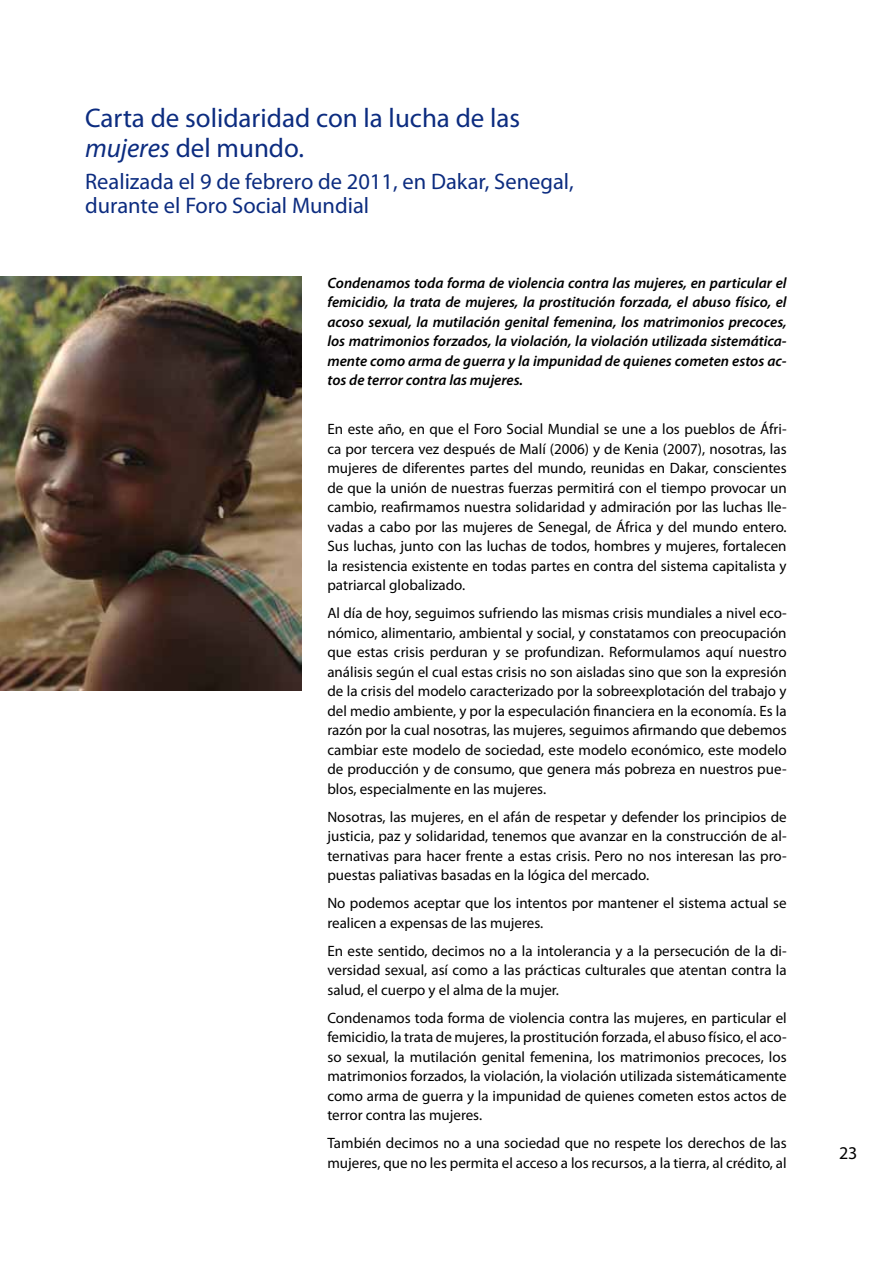
<style>
.page{position:relative;width:893px;height:1263px;background:#fff}
.page>*{position:absolute;margin:0;border:0;box-sizing:border-box;transform-origin:0 0}
.t1{font:27px/30px "Myriad Pro";color:#0c2c80}
.t2{font:22.5px/24px "Myriad Pro";color:#0c2c80}
.t3{font:18px "Myriad Pro";color:#000}
.t4{font:15px/19.5px "Myriad Pro";color:#000;text-align:justify}
.t5{font:italic 600 15px/19.5px "Myriad Pro";color:#000;text-align:justify}
.s1{font-style:italic}
</style>
<div class="page">
<img style="left:0;top:276px;width:302px;height:415px">
<h1 class="t1" style="left:85px;top:102px;width:437px">Carta de solidaridad con la lucha de las <span class="s1">mujeres</span> del mundo.</h1>
<h2 class="t2" style="left:85px;top:169px;width:490px">Realizada el 9 de febrero de 2011, en Dakar, Senegal, durante el Foro Social Mundial</h2>
<p class="t5" style="left:327px;top:272px;width:461px">Condenamos toda forma de violencia contra las mujeres, en particular el femicidio, la trata de mujeres, la prostitución forzada, el abuso físico, el acoso sexual, la mutilación genital femenina, los matrimonios precoces, los matrimonios forzados, la violación, la violación utilizada sistemática&shy;mente como arma de guerra y la impunidad de quienes cometen estos ac&shy;tos de terror contra las mujeres.</p>
<p class="t4" style="left:327px;top:419px;width:461px">En este año, en que el Foro Social Mundial se une a los pueblos de Áfri&shy;ca por tercera vez después de Malí (2006) y de Kenia (2007), nosotras, las mujeres de diferentes partes del mundo, reunidas en Dakar, conscientes de que la unión de nuestras fuerzas permitirá con el tiempo provocar un cambio, reafirmamos nuestra solidaridad y admiración por las luchas lle&shy;vadas a cabo por las mujeres de Senegal, de África y del mundo entero.<br>Sus luchas, junto con las luchas de todos, hombres y mujeres, fortalecen la resistencia existente en todas partes en contra del sistema capitalista y patriarcal globalizado.</p>
<p class="t4" style="left:327px;top:603px;width:461px">Al día de hoy, seguimos sufriendo las mismas crisis mundiales a nivel eco&shy;nómico, alimentario, ambiental y social, y constatamos con preocupación que estas crisis perduran y se profundizan. Reformulamos aquí nuestro análisis según el cual estas crisis no son aisladas sino que son la expresión de la crisis del modelo caracterizado por la sobreexplotación del trabajo y del medio ambiente, y por la especulación financiera en la economía. Es la razón por la cual nosotras, las mujeres, seguimos afirmando que debemos cambiar este modelo de sociedad, este modelo económico, este modelo de producción y de consumo, que genera más pobreza en nuestros pue&shy;blos, especialmente en las mujeres.</p>
<p class="t4" style="left:327px;top:806px;width:461px">Nosotras, las mujeres, en el afán de respetar y defender los principios de justicia, paz y solidaridad, tenemos que avanzar en la construcción de al&shy;ternativas para hacer frente a estas crisis. Pero no nos interesan las pro&shy;puestas paliativas basadas en la lógica del mercado.</p>
<p class="t4" style="left:327px;top:893px;width:461px">No podemos aceptar que los intentos por mantener el sistema actual se realicen a expensas de las mujeres.</p>
<p class="t4" style="left:327px;top:940px;width:461px">En este sentido, decimos no a la intolerancia y a la persecución de la di&shy;versidad sexual, así como a las prácticas culturales que atentan contra la salud, el cuerpo y el alma de la mujer.</p>
<p class="t4" style="left:327px;top:1007px;width:461px">Condenamos toda forma de violencia contra las mujeres, en particular el femicidio, la trata de mujeres, la prostitución forzada, el abuso físico, el aco&shy;so sexual, la mutilación genital femenina, los matrimonios precoces, los matrimonios forzados, la violación, la violación utilizada sistemáticamente como arma de guerra y la impunidad de quienes cometen estos actos de terror contra las mujeres.</p>
<p class="t4" style="left:327px;top:1133px;width:461px">También decimos no a una sociedad que no respete los derechos de las mujeres, que no les permita el acceso a los recursos, a la tierra, al crédito, al</p>
<p class="t3" style="left:839px;top:1142px;width:20px">23</p>
</div>
